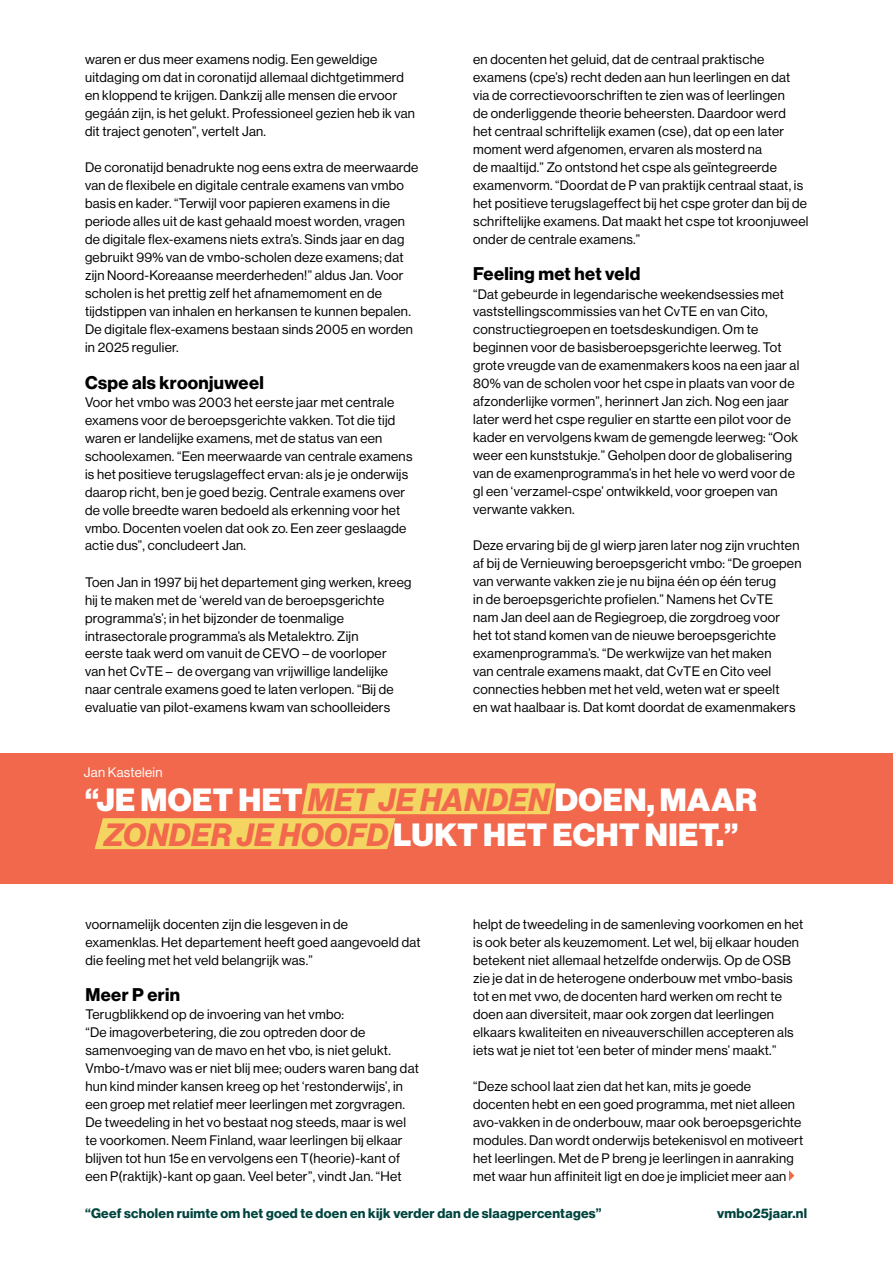
<style>
.page{position:relative;width:893px;height:1263px;background:#fff}
.page>*{position:absolute;margin:0;border:0;box-sizing:border-box;transform-origin:0 0}
.t1{font:31.5px/34.5px "N Haas Grotesk DS Pro 95 Blk";letter-spacing:.015em;color:#fff;text-align:center}
.t2{font:18px "N Haas Grotesk DS Pro 75 Bd";letter-spacing:.02em;color:#000}
.t3{font:13.5px/18px "N Haas Grotesk DS Pro 55 Rg";letter-spacing:.02em;color:#000}
.t4{font:13.5px "N Haas Grotesk DS Pro 75 Bd";letter-spacing:.02em;color:#00443e}
.t5{font:13.5px "N Haas Grotesk DS Pro 55 Rg";letter-spacing:.02em;color:#fff}
.s1{font-family:"N Haas Grotesk DS Pro 76 Bd It";color:#f2684d}
</style>
<div class="page">
<div style="left:0;top:753px;width:893px;height:131px;background:#f2684d"></div>
<svg style="left:789px;top:1170px;width:5px;height:11px"></svg>
<svg style="left:95px;top:783px;width:460px;height:66px"></svg>
<p class="t3" style="left:85px;top:51px;width:332px">waren er dus meer examens nodig. Een geweldige uitdaging om dat in coronatijd allemaal dichtgetimmerd en kloppend te krijgen. Dankzij alle mensen die ervoor gegáán zijn, is het gelukt. Professioneel gezien heb ik van dit traject genoten”, vertelt Jan.</p>
<p class="t3" style="left:85px;top:159px;width:335px">De coronatijd benadrukte nog eens extra de meerwaarde van de flexibele en digitale centrale examens van vmbo basis en kader. “Terwijl voor papieren examens in die periode alles uit de kast gehaald moest worden, vragen de digitale flex-examens niets extra’s. Sinds jaar en dag gebruikt 99% van de vmbo-scholen deze examens; dat zijn Noord-Koreaanse meerderheden!” aldus Jan. Voor scholen is het prettig zelf het afnamemoment en de tijdstippen van inhalen en herkansen te kunnen bepalen.<br>De digitale flex-examens bestaan sinds 2005 en worden in 2025 regulier.</p>
<h2 class="t2" style="left:85px;top:372px;width:180px">Cspe als kroonjuweel</h2>
<p class="t3" style="left:85px;top:393px;width:329px">Voor het vmbo was 2003 het eerste jaar met centrale examens voor de beroepsgerichte vakken. Tot die tijd waren er landelijke examens, met de status van een schoolexamen. “Een meerwaarde van centrale examens is het positieve terugslageffect ervan: als je je onderwijs daarop richt, ben je goed bezig. Centrale examens over de volle breedte waren bedoeld als erkenning voor het vmbo. Docenten voelen dat ook zo. Een zeer geslaagde actie dus”, concludeert Jan.</p>
<p class="t3" style="left:85px;top:573px;width:328px">Toen Jan in 1997 bij het departement ging werken, kreeg hij te maken met de ‘wereld van de beroepsgerichte programma’s’; in het bijzonder de toenmalige intrasectorale programma’s als Metalektro. Zijn<br>eerste taak werd om vanuit de CEVO – de voorloper<br>van het CvTE – de overgang van vrijwillige landelijke naar centrale examens goed te laten verlopen. “Bij de evaluatie van pilot-examens kwam van schoolleiders</p>
<p class="t3" style="left:473px;top:51px;width:337px">en docenten het geluid, dat de centraal praktische examens (cpe’s) recht deden aan hun leerlingen en dat via de correctievoorschriften te zien was of leerlingen<br>de onderliggende theorie beheersten. Daardoor werd<br>het centraal schriftelijk examen (cse), dat op een later moment werd afgenomen, ervaren als mosterd na<br>de maaltijd.” Zo ontstond het cspe als geïntegreerde examenvorm. “Doordat de P van praktijk centraal staat, is het positieve terugslageffect bij het cspe groter dan bij de schriftelijke examens. Dat maakt het cspe tot kroonjuweel onder de centrale examens.”</p>
<h2 class="t2" style="left:473px;top:264px;width:169px">Feeling met het veld</h2>
<p class="t3" style="left:473px;top:285px;width:328px">“Dat gebeurde in legendarische weekendsessies met vaststellingscommissies van het CvTE en van Cito, constructiegroepen en toetsdeskundigen. Om te beginnen voor de basisberoepsgerichte leerweg. Tot grote vreugde van de examenmakers koos na een jaar al 80% van de scholen voor het cspe in plaats van voor de afzonderlijke vormen”, herinnert Jan zich. Nog een jaar later werd het cspe regulier en startte een pilot voor de kader en vervolgens kwam de gemengde leerweg: “Ook weer een kunststukje.” Geholpen door de globalisering van de examenprogramma’s in het hele vo werd voor de gl een ‘verzamel-cspe’ ontwikkeld, voor groepen van verwante vakken.</p>
<p class="t3" style="left:473px;top:537px;width:330px">Deze ervaring bij de gl wierp jaren later nog zijn vruchten af bij de Vernieuwing beroepsgericht vmbo: “De groepen van verwante vakken zie je nu bijna één op één terug<br>in de beroepsgerichte profielen.” Namens het CvTE nam Jan deel aan de Regiegroep, die zorgdroeg voor het tot stand komen van de nieuwe beroepsgerichte examenprogramma’s. “De werkwijze van het maken<br>van centrale examens maakt, dat CvTE en Cito veel connecties hebben met het veld, weten wat er speelt<br>en wat haalbaar is. Dat komt doordat de examenmakers</p>
<p class="t5" style="left:84px;top:764px;width:80px">Jan Kastelein</p>
<h1 class="t1" style="left:85px;top:783px;width:673px">“JE MOET HET <span class="s1">MET JE HANDEN</span> DOEN, MAAR<br><span class="s1">ZONDER JE HOOFD</span> LUKT HET ECHT NIET.”</h1>
<p class="t3" style="left:85px;top:915px;width:337px">voornamelijk docenten zijn die lesgeven in de examenklas. Het departement heeft goed aangevoeld dat die feeling met het veld belangrijk was.”</p>
<h2 class="t2" style="left:85px;top:984px;width:96px">Meer P erin</h2>
<p class="t3" style="left:85px;top:1005px;width:335px">Terugblikkend op de invoering van het vmbo:<br>“De imagoverbetering, die zou optreden door de samenvoeging van de mavo en het vbo, is niet gelukt.<br>Vmbo-t/mavo was er niet blij mee; ouders waren bang dat hun kind minder kansen kreeg op het ‘restonderwijs’, in een groep met relatief meer leerlingen met zorgvragen.<br>De tweedeling in het vo bestaat nog steeds, maar is wel te voorkomen. Neem Finland, waar leerlingen bij elkaar blijven tot hun 15e en vervolgens een T(heorie)-kant of een P(raktijk)-kant op gaan. Veel beter”, vindt Jan. “Het</p>
<p class="t3" style="left:473px;top:915px;width:332px">helpt de tweedeling in de samenleving voorkomen en het is ook beter als keuzemoment. Let wel, bij elkaar houden betekent niet allemaal hetzelfde onderwijs. Op de OSB zie je dat in de heterogene onderbouw met vmbo-basis tot en met vwo, de docenten hard werken om recht te doen aan diversiteit, maar ook zorgen dat leerlingen elkaars kwaliteiten en niveauverschillen accepteren als iets wat je niet tot ‘een beter of minder mens’ maakt.”</p>
<p class="t3" style="left:473px;top:1077px;width:332px">“Deze school laat zien dat het kan, mits je goede docenten hebt en een goed programma, met niet alleen avo-vakken in de onderbouw, maar ook beroepsgerichte modules. Dan wordt onderwijs betekenisvol en motiveert het leerlingen. Met de P breng je leerlingen in aanraking met waar hun affiniteit ligt en doe je impliciet meer aan</p>
<p class="t4" style="left:85px;top:1205px;width:518px">“Geef scholen ruimte om het goed te doen en kijk verder dan de slaagpercentages”</p>
<p class="t4" style="left:717px;top:1205px;width:92px">vmbo25jaar.nl</p>
</div>
